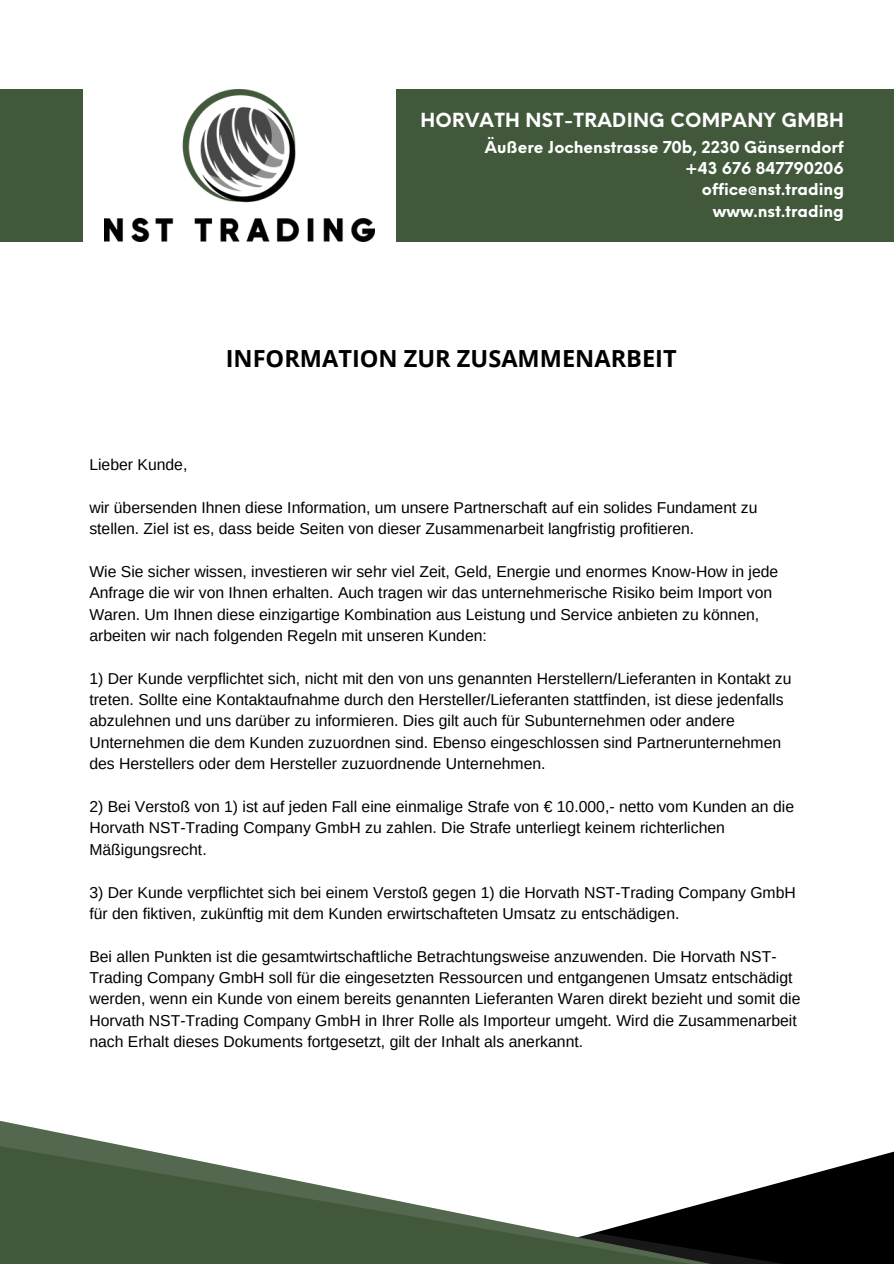
<style>
.page{position:relative;width:894px;height:1264px;background:#fff}
.page>*{position:absolute;margin:0;border:0;box-sizing:border-box;transform-origin:0 0}
.t1{font:700 23.55px "Open Sans";color:#000}
.t2{font:700 18.9px "Neue Einstellung";letter-spacing:.015em;color:#fff}
.t3{font:700 16.05px/21.3px "Neue Einstellung";color:#fff;text-align:right}
.t4{font:15.75px/21.3px "Arimo";color:#000}
</style>
<div class="page">
<svg style="left:820px;top:1152px;width:73px;height:80px;background:#1f1f1f"></svg>
<div style="left:820px;top:1232px;width:73px;height:31px;background:#000"></div>
<svg style="left:0;top:1120px;width:820px;height:143px"></svg>
<div style="left:396px;top:89px;width:497px;height:153px;background:#41583b"></div>
<img style="left:104px;top:89px;width:270px;height:152px">
<div style="left:0;top:89px;width:83px;height:153px;background:#41583b"></div>
<p class="t2" style="left:420px;top:103px;width:425px">HORVATH NST-TRADING COMPANY GMBH</p>
<p class="t3" style="left:485px;top:135px;width:360px">Äußere Jochenstrasse 70b, 2230 Gänserndorf +43 676 847790206<br>office@nst.trading<br>www.nst.trading</p>
<p class="t1" style="left:226px;top:342px;width:452px">INFORMATION ZUR ZUSAMMENARBEIT</p>
<h2 class="t4" style="left:89px;top:453px;width:100px">Lieber Kunde,</h2>
<h3 class="t4" style="left:89px;top:496px;width:669px">wir übersenden Ihnen diese Information, um unsere Partnerschaft auf ein solides Fundament zu stellen. Ziel ist es, dass beide Seiten von dieser Zusammenarbeit langfristig profitieren.</h3>
<h1 class="t4" style="left:89px;top:560px;width:690px">Wie Sie sicher wissen, investieren wir sehr viel Zeit, Geld, Energie und enormes Know-How in jede Anfrage die wir von Ihnen erhalten. Auch tragen wir das unternehmerische Risiko beim Import von Waren. Um Ihnen diese einzigartige Kombination aus Leistung und Service anbieten zu können, arbeiten wir nach folgenden Regeln mit unseren Kunden:</h1>
<p class="t4" style="left:89px;top:667px;width:703px">1) Der Kunde verpflichtet sich, nicht mit den von uns genannten Herstellern/Lieferanten in Kontakt zu treten. Sollte eine Kontaktaufnahme durch den Hersteller/Lieferanten stattfinden, ist diese jedenfalls abzulehnen und uns darüber zu informieren. Dies gilt auch für Subunternehmen oder andere Unternehmen die dem Kunden zuzuordnen sind. Ebenso eingeschlossen sind Partnerunternehmen des Herstellers oder dem Hersteller zuzuordnende Unternehmen.</p>
<p class="t4" style="left:89px;top:795px;width:706px">2) Bei Verstoß von 1) ist auf jeden Fall eine einmalige Strafe von € 10.000,- netto vom Kunden an die<br>Horvath NST-Trading Company GmbH zu zahlen. Die Strafe unterliegt keinem richterlichen<br>Mäßigungsrecht.</p>
<p class="t4" style="left:89px;top:881px;width:707px">3) Der Kunde verpflichtet sich bei einem Verstoß gegen 1) die Horvath NST-Trading Company GmbH für den fiktiven, zukünftig mit dem Kunden erwirtschafteten Umsatz zu entschädigen.</p>
<p class="t4" style="left:89px;top:945px;width:712px">Bei allen Punkten ist die gesamtwirtschaftliche Betrachtungsweise anzuwenden. Die Horvath NST-Trading Company GmbH soll für die eingesetzten Ressourcen und entgangenen Umsatz entschädigt werden, wenn ein Kunde von einem bereits genannten Lieferanten Waren direkt bezieht und somit die Horvath NST-Trading Company GmbH in Ihrer Rolle als Importeur umgeht. Wird die Zusammenarbeit nach Erhalt dieses Dokuments fortgesetzt, gilt der Inhalt als anerkannt.</p>
</div>
